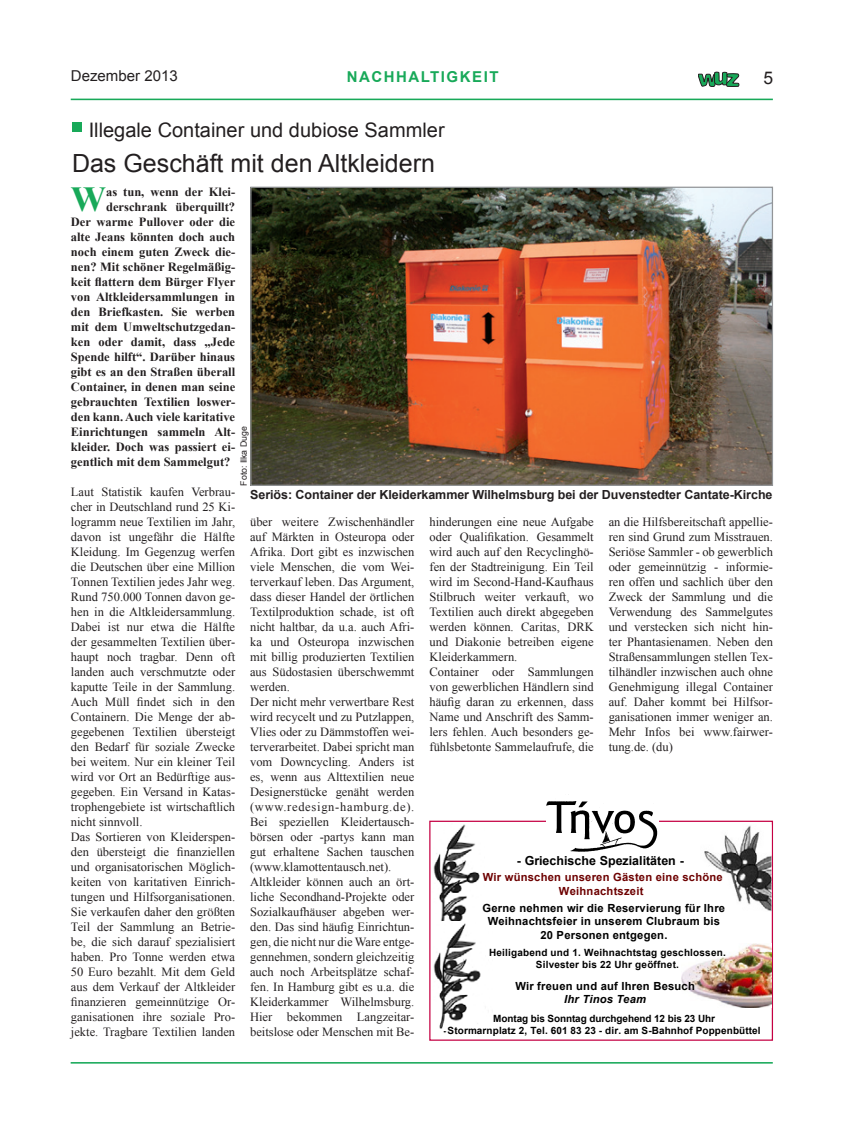
<style>
.page{position:relative;width:844px;height:1134px;background:#fff}
.page>*{position:absolute;margin:0;border:0;box-sizing:border-box;transform-origin:0 0}
.t1{font:700 35.12px "Times New Roman";color:#18a959}
.t2{font:25px "Arial";color:#231f20}
.t3{font:20px "Arial";color:#231f20}
.t4{font:17.5px "Arial";color:#231f20}
.t5{font:700 15px "Arial";letter-spacing:.1em;color:#18a959}
.t6{font:15px "Arial";color:#231f20}
.t7{font:12.5px/15px "Times New Roman";color:#231f20}
.t8{font:700 12.5px "Times New Roman";color:#231f20}
.t9{font:700 12.5px "Arial";letter-spacing:-.005em;color:#231f20}
.t10{font:700 12.5px "Arial";color:#000}
.t11{font:700 11.25px/13.6px "Arial";letter-spacing:.02em;color:#000;text-align:center}
.t12{font:700 11.25px/13.4px "Arial";letter-spacing:.02em;color:#6d0000;text-align:center}
.t13{font:italic 700 11.25px "Arial";letter-spacing:.02em;color:#000}
.t14{font:700 10px/12px "Arial";letter-spacing:.01em;color:#000;text-align:center}
.t15{font:8.75px "Arial";color:#231f20}
</style>
<div class="page">
<hr style="left:71px;top:1062px;width:701px;height:1px;background:#18a959">
<hr style="left:71px;top:99px;width:701px;height:1px;background:#18a959">
<svg style="left:698px;top:72px;width:41px;height:15px"></svg>
<div style="left:72px;top:122px;width:9px;height:10px;background:#18a959"></div>
<img style="left:252px;top:189px;width:518px;height:295px">
<div style="left:250px;top:187px;width:522px;height:299px;border:1px solid #939598"></div>
<div style="left:429px;top:821px;width:343px;height:220px;border:1px solid #c50043"></div>
<img style="left:433px;top:824px;width:47px;height:97px">
<img style="left:433px;top:923px;width:48px;height:106px">
<img style="left:681px;top:943px;width:90px;height:64px">
<img style="left:704px;top:825px;width:67px;height:87px">
<img style="left:546px;top:794px;width:112px;height:58px">
<p class="t6" style="left:71px;top:66px;width:108px">Dezember 2013</p>
<p class="t5" style="left:346px;top:67px;width:153px">NACHHALTIGKEIT</p>
<h3 class="t4" style="left:763px;top:66px;width:11px">5</h3>
<h3 class="t3" style="left:89px;top:117px;width:357px">Illegale Container und dubiose Sammler</h3>
<h2 class="t2" style="left:72px;top:147px;width:364px">Das Geschäft mit den Altkleidern</h2>
<h1 class="t1" style="left:71px;top:175px;width:37px">W</h1>
<p class="t8" style="left:106px;top:183px;width:130px">as tun, wenn der Klei-</p>
<p class="t8" style="left:106px;top:198px;width:130px">derschrank überquillt?</p>
<p class="t8" style="left:71px;top:213px;width:166px">Der warme Pullover oder die</p>
<p class="t8" style="left:71px;top:228px;width:166px">alte Jeans könnten doch auch</p>
<p class="t8" style="left:71px;top:243px;width:166px">noch einem guten Zweck die-</p>
<p class="t8" style="left:71px;top:258px;width:166px">nen? Mit schöner Regelmäßig-</p>
<p class="t8" style="left:71px;top:273px;width:166px">keit flattern dem Bürger Flyer</p>
<p class="t8" style="left:71px;top:288px;width:166px">von Altkleidersammlungen in</p>
<p class="t8" style="left:71px;top:303px;width:166px">den Briefkasten. Sie werben</p>
<p class="t8" style="left:71px;top:318px;width:166px">mit dem Umweltschutzgedan-</p>
<p class="t8" style="left:71px;top:333px;width:166px">ken oder damit, dass „Jede</p>
<p class="t8" style="left:71px;top:348px;width:166px">Spende hilft“. Darüber hinaus</p>
<p class="t8" style="left:71px;top:363px;width:166px">gibt es an den Straßen überall</p>
<p class="t8" style="left:71px;top:378px;width:166px">Container, in denen man seine</p>
<p class="t8" style="left:71px;top:393px;width:166px">gebrauchten Textilien loswer-</p>
<p class="t8" style="left:71px;top:408px;width:166px">den kann. Auch viele karitative</p>
<p class="t8" style="left:71px;top:423px;width:166px">Einrichtungen sammeln Alt-</p>
<p class="t8" style="left:71px;top:438px;width:166px">kleider. Doch was passiert ei-</p>
<p class="t8" style="left:71px;top:453px;width:161px">gentlich mit dem Sammelgut?</p>
<p class="t7" style="left:71px;top:484px;width:166px">Laut Statistik kaufen Verbrau&shy;cher in Deutschland rund 25 Ki&shy;logramm neue Textilien im Jahr, davon ist ungefähr die Hälfte<br>Kleidung. Im Gegenzug werfen die Deutschen über eine Million<br>Tonnen Textilien jedes Jahr weg.<br>Rund 750.000 Tonnen davon ge&shy;hen in die Altkleidersammlung.<br>Dabei ist nur etwa die Hälfte der gesammelten Textilien über&shy;haupt noch tragbar. Denn oft landen auch verschmutzte oder kaputte Teile in der Sammlung.<br>Auch Müll findet sich in den<br>Containern. Die Menge der ab&shy;gegebenen Textilien übersteigt den Bedarf für soziale Zwecke bei weitem. Nur ein kleiner Teil wird vor Ort an Bedürftige aus&shy;gegeben. Ein Versand in Katas&shy;trophengebiete ist wirtschaftlich nicht sinnvoll.<br>Das Sortieren von Kleiderspen&shy;den übersteigt die finanziellen und organisatorischen Möglich&shy;keiten von karitativen Einrich&shy;tungen und Hilfsorganisationen.<br>Sie verkaufen daher den größten<br>Teil der Sammlung an Betrie&shy;be, die sich darauf spezialisiert haben. Pro Tonne werden etwa<br>50 Euro bezahlt. Mit dem Geld aus dem Verkauf der Altkleider finanzieren gemeinnützige Or&shy;ganisationen ihre soziale Pro&shy;jekte. Tragbare Textilien landen</p>
<p class="t15" style="left:238px;top:486px;width:61px;rotate:-90deg">Foto: Ilka Duge</p>
<p class="t9" style="left:250px;top:486px;width:523px">Seriös: Container der Kleiderkammer Wilhelmsburg bei der Duvenstedter Cantate-Kirche</p>
<p class="t7" style="left:250px;top:514px;width:166px">über weitere Zwischenhändler auf Märkten in Osteuropa oder<br>Afrika. Dort gibt es inzwischen viele Menschen, die vom Wei&shy;terverkauf leben. Das Argument, dass dieser Handel der örtlichen<br>Textilproduktion schade, ist oft nicht haltbar, da u.a. auch Afri&shy;ka und Osteuropa inzwischen mit billig produzierten Textilien aus Südostasien überschwemmt werden.<br>Der nicht mehr verwertbare Rest wird recycelt und zu Putzlappen,<br>Vlies oder zu Dämmstoffen wei&shy;terverarbeitet. Dabei spricht man vom Downcycling. Anders ist es, wenn aus Alttextilien neue<br>Designerstücke genäht werden (www.redesign-hamburg.de).<br>Bei speziellen Kleidertausch&shy;börsen oder -partys kann man gut erhaltene Sachen tauschen (www.klamottentausch.net).<br>Altkleider können auch an ört&shy;liche Secondhand-Projekte oder<br>Sozialkaufhäuser abgeben wer&shy;den. Das sind häufig Einrichtun&shy;gen, die nicht nur die Ware entge&shy;gennehmen, sondern gleichzeitig auch noch Arbeitsplätze schaf&shy;fen. In Hamburg gibt es u.a. die<br>Kleiderkammer Wilhelmsburg.<br>Hier bekommen Langzeitar&shy;beitslose oder Menschen mit Be-</p>
<p class="t7" style="left:429px;top:514px;width:166px">hinderungen eine neue Aufgabe oder Qualifikation. Gesammelt wird auch auf den Recyclinghö&shy;fen der Stadtreinigung. Ein Teil wird im Second-Hand-Kaufhaus<br>Stilbruch weiter verkauft, wo<br>Textilien auch direkt abgegeben werden können. Caritas, DRK und Diakonie betreiben eigene<br>Kleiderkammern.<br>Container oder Sammlungen von gewerblichen Händlern sind häufig daran zu erkennen, dass<br>Name und Anschrift des Samm&shy;lers fehlen. Auch besonders ge&shy;fühlsbetonte Sammelaufrufe, die</p>
<p class="t7" style="left:608px;top:514px;width:166px;text-align:justify">an die Hilfsbereitschaft appellie&shy;ren sind Grund zum Misstrauen.<br>Seriöse Sammler - ob gewerblich oder gemeinnützig - informie&shy;ren offen und sachlich über den Zweck der Sammlung und die Verwendung des Sammelgutes und verstecken sich nicht hin&shy;ter Phantasienamen. Neben den Straßensammlungen stellen Tex&shy;tilhändler inzwischen auch ohne Genehmigung illegal Container auf. Daher kommt bei Hilfsor&shy;ganisationen immer weniger an.<br>Mehr Infos bei www.fairwer&shy;tung.de. (du)</p>
<p class="t10" style="left:516px;top:852px;width:168px">- Griechische Spezialitäten -</p>
<p class="t11" style="left:482px;top:901px;width:244px">Gerne nehmen wir die Reservierung für Ihre<br>Weihnachtsfeier in unserem Clubraum bis<br>20 Personen entgegen.</p>
<p class="t14" style="left:489px;top:947px;width:238px">Heiligabend und 1. Weihnachtstag geschlossen.<br>Silvester bis 22 Uhr geöffnet.</p>
<p class="t11" style="left:515px;top:979px;width:181px">Wir freuen und auf Ihren Besuch</p>
<p class="t13" style="left:564px;top:992px;width:83px">Ihr Tinos Team</p>
<p class="t14" style="left:447px;top:1013px;width:314px">Montag bis Sonntag durchgehend 12 bis 23 Uhr<br>Stormarnplatz 2, Tel. 601 83 23 - dir. am S-Bahnhof Poppenbüttel</p>
<p class="t12" style="left:482px;top:871px;width:241px">Wir wünschen unseren Gästen eine schöne<br>Weihnachtszeit</p>
</div>
